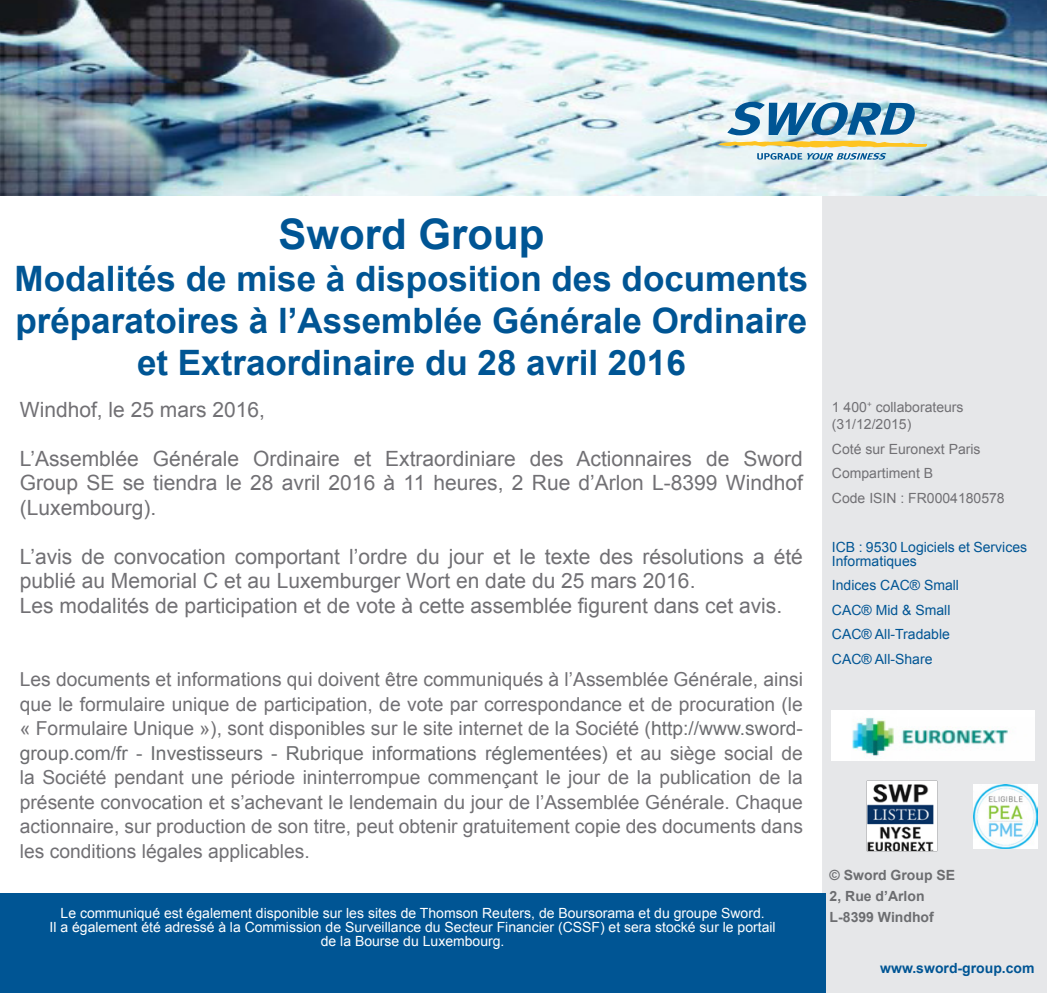
<style>
.page{position:relative;width:1047px;height:993px;background:#fff}
.page>*{position:absolute;margin:0;border:0;box-sizing:border-box;transform-origin:0 0}
.t1{font:700 42px "Arial";color:#005594}
.t2{font:700 35px/42px "Arial";color:#005594;text-align:center}
.t3{font:21px/24.5px "Arial";color:#717074;text-align:justify}
.t4{font:19.25px/24.5px "Arial";color:#717074;text-align:justify}
.t5{font:14px/14px "Arial";color:#fff;text-align:center}
.t6{font:14px/24.5px "Arial";color:#005594}
.t7{font:14px/24.5px "Arial";color:#717074}
.t8{font:700 14px/21px "Arial";color:#6c6d70}
.t9{font:700 14px "Arial";color:#005594}
.s1{color:#6c6d70}
</style>
<div class="page">
<div style="left:822px;top:0;width:225px;height:992px;background:#e6e7e9"></div>
<img style="left:0;top:0;width:1047px;height:195px">
<img style="left:831px;top:710px;width:203px;height:50px">
<img style="left:973px;top:784px;width:64px;height:64px">
<img style="left:866px;top:780px;width:71px;height:71px">
<div style="left:0;top:893px;width:825px;height:99px;background:#005594"></div>
<svg style="left:718px;top:102px;width:209px;height:58px"></svg>
<h1 class="t1" style="left:278px;top:206px;width:268px">Sword Group</h1>
<h2 class="t2" style="left:15px;top:258px;width:795px">Modalités de mise à disposition des documents préparatoires à l’Assemblée Générale Ordinaire et Extraordinaire du 28 avril 2016</h2>
<p class="t3" style="left:20px;top:397px;width:247px">Windhof, le 25 mars 2016,</p>
<p class="t3" style="left:20px;top:446px;width:784px">L’Assemblée Générale Ordinaire et Extraordiniare des Actionnaires de Sword Group SE se tiendra le 28 avril 2016 à 11 heures, 2 Rue d’Arlon L-8399 Windhof (Luxembourg).</p>
<p class="t3" style="left:20px;top:544px;width:784px;text-align:left">L’avis de convocation comportant l’ordre du jour et le texte des résolutions a été publié au Memorial C et au Luxemburger Wort en date du 25 mars 2016.<br>Les modalités de participation et de vote à cette assemblée figurent dans cet avis.</p>
<p class="t4" style="left:20px;top:667px;width:784px">Les documents et informations qui doivent être communiqués à l’Assemblée Générale, ainsi que le formulaire unique de participation, de vote par correspondance et de procuration (le « Formulaire Unique »), sont disponibles sur le site internet de la Société (<span class="s1">http://www.sword&shy;group.com/fr - Investisseurs - Rubrique informations réglementées)</span> et au siège social de la Société pendant une période ininterrompue commençant le jour de la publication de la présente convocation et s’achevant le lendemain du jour de l’Assemblée Générale. Chaque actionnaire, sur production de son titre, peut obtenir gratuitement copie des documents dans les conditions légales applicables.</p>
<p class="t5" style="left:50px;top:906px;width:727px">Le communiqué est également disponible sur les sites de Thomson Reuters, de Boursorama et du groupe Sword.<br>Il a également été adressé à la Commission de Surveillance du Secteur Financier (CSSF) et sera stocké sur le portail de la Bourse du Luxembourg.</p>
<p class="t7" style="left:832px;top:398px;width:133px;line-height:17.5px">1 400<sup>+</sup> collaborateurs (31/12/2015)</p>
<p class="t7" style="left:832px;top:436px;width:174px">Coté sur Euronext Paris<br>Compartiment B<br>Code ISIN : FR0004180578</p>
<p class="t6" style="left:832px;top:539px;width:197px;line-height:14px">ICB : 9530 Logiciels et Services<br>Informatiques</p>
<p class="t6" style="left:832px;top:573px;width:129px">Indices CAC® Small<br>CAC® Mid &amp; Small<br>CAC® All-Tradable<br>CAC® All-Share</p>
<p class="t8" style="left:829px;top:864px;width:127px">© Sword Group SE<br>2, Rue d’Arlon<br>L-8399 Windhof</p>
<p class="t9" style="left:880px;top:958px;width:156px">www.sword-group.com</p>
</div>
